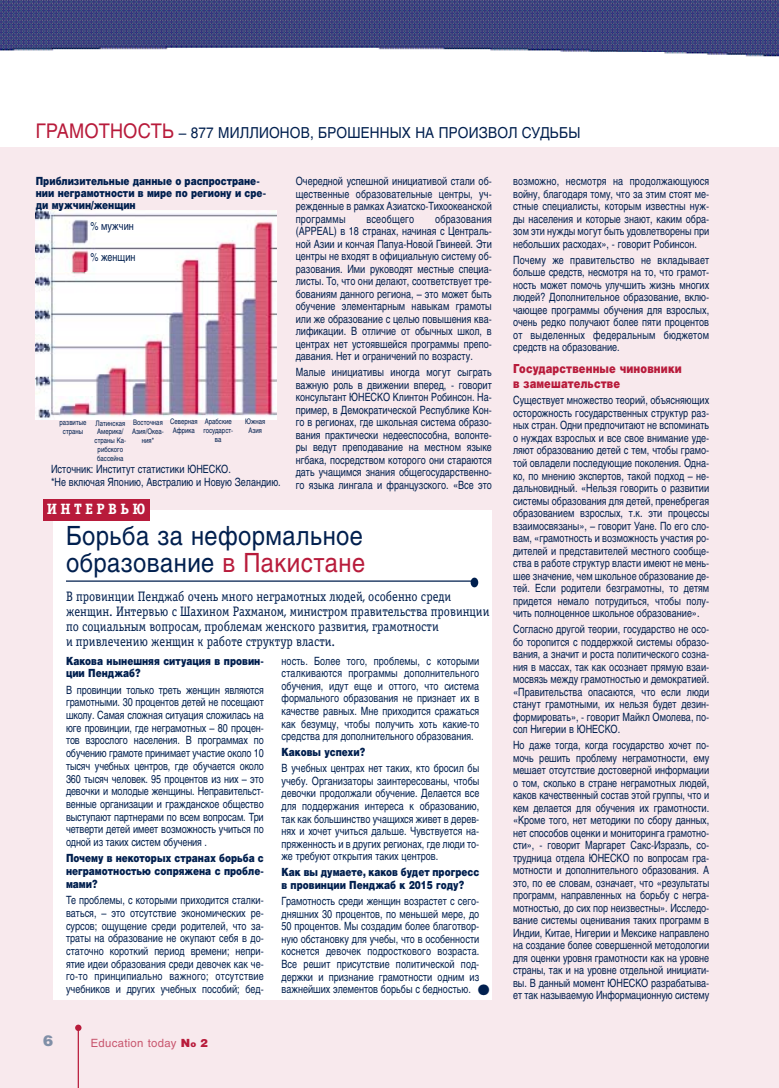
<style>
.page{position:relative;width:779px;height:1088px;background:#fff}
.page>*{position:absolute;margin:0;border:0;box-sizing:border-box;transform-origin:0 0}
.t1{font:26.25px/26.2px "Helios";letter-spacing:.015em;color:#001f4e;scale:.9 1}
.t2{font:15px "Helios";letter-spacing:.01em;color:#001f4e;scale:.9 1}
.t3{font:700 15px "Officina Serif C";letter-spacing:.22em;color:#fff}
.t4{font:900 15px "Helios";color:#808fa7}
.t5{font:15px "Zapf Dingbats";color:#001f4e}
.t6{font:13.75px/15px "Officina Serif C";color:#001f4e;scale:.9 1}
.t7{font:900 12.5px/15px "Helios";letter-spacing:.015em;color:#b81b3b;scale:.8 1}
.t8{font:11.25px/12.5px "Helios";color:#001f4e;text-align:justify;scale:.8 1}
.t9{font:900 11.25px/12.8px "Helios";color:#001f4e;scale:.8 1}
.t10{font:11.25px "Helios";letter-spacing:.03em;color:#c8556d}
.t11{font:11.25px "Helios";letter-spacing:.025em;color:#001f4e;scale:.8 1}
.t12{font:7.5px/8.8px "Helios";color:#001f4e;text-align:center;scale:.8 1}
.s1{font-size:20px;color:#b81b3b}
.s2{color:#b81b3b}
.s3{font-weight:900;color:#b81b3b}
.s4{font-weight:900;font-size:8.75px;color:#b81b3b}
</style>
<div class="page">
<div style="left:0;top:0;width:779px;height:1087px;background:#f8e9ed"></div>
<img style="left:0;top:0;width:779px;height:4px">
<img style="left:0;top:4px;width:779px;height:142px">
<div style="left:75px;top:1024px;width:6px;height:7px;background:#b81b3b;border-radius:50%"></div>
<hr style="left:78px;top:1027px;width:1px;height:60px;background:#b81b3b">
<div style="left:53px;top:510px;width:439px;height:489px;background:#fff"></div>
<hr style="left:66px;top:580px;width:407px;height:1px;background:#001f4e">
<div style="left:43px;top:499px;width:106px;height:22px;background:#b81b3b"></div>
<img style="left:36px;top:211px;width:240px;height:209px">
<div style="left:470px;top:577px;width:8px;height:10px;background:#001f4e;border-radius:50%"></div>
<h2 class="t2" style="left:36px;top:127px;width:606px"><span class="s1">ГРАМОТНОСТЬ</span> – 877 МИЛЛИОНОВ, БРОШЕННЫХ НА ПРОИЗВОЛ СУДЬБЫ</h2>
<p class="t8" style="left:296px;top:176px;width:247px">Очередной успешной инициативой стали об&shy;щественные образовательные центры, уч&shy;режденные в рамках Азиатско-Тихоокеанской программы</p>
<p class="t9" style="left:36px;top:176px;width:289px;line-height:11.9px">Приблизительные данные о распростране&shy;нии неграмотности в мире по региону и сре&shy;ди мужчин/женщин</p>
<p class="t8" style="left:513px;top:176px;width:247px">возможно, несмотря на продолжающуюся войну, благодаря тому, что за этим стоят ме&shy;стные специалисты, которым известны нуж&shy;ды населения и которые знают, каким обра&shy;зом эти нужды могут быть удовлетворены при небольших расходах», - говорит Робинсон.</p>
<p class="t8" style="left:513px;top:255px;width:247px">Почему же правительство не вкладывает больше средств, несмотря на то, что грамот&shy;ность может помочь улучшить жизнь многих людей? Дополнительное образование, вклю&shy;чающее программы обучения для взрослых, очень редко получают более пяти процентов от выделенных федеральным бюджетом средств на образование.</p>
<p class="t7" style="left:513px;top:363px;width:212px">Государственные чиновники в замешательстве</p>
<p class="t8" style="left:513px;top:395px;width:247px">Существует множество теорий, объясняющих осторожность государственных структур раз&shy;ных стран. Одни предпочитают не вспоминать о нуждах взрослых и все свое внимание уде&shy;ляют образованию детей с тем, чтобы грамо&shy;той овладели последующие поколения. Одна&shy;ко, по мнению экспертов, такой подход – не&shy;дальновидный. «Нельзя говорить о развитии системы образования для детей, пренебрегая образованием взрослых, т.к. эти процессы взаимосвязаны», – говорит Уане. По его сло&shy;вам, «грамотность и возможность участия ро&shy;дителей и представителей местного сообще&shy;ства в работе структур власти имеют не мень&shy;шее значение, чем школьное образование де&shy;тей. Если родители безграмотны, то детям придется немало потрудиться, чтобы полу&shy;чить полноценное школьное образование».</p>
<p class="t8" style="left:513px;top:624px;width:247px">Согласно другой теории, государство не осо&shy;бо торопится с поддержкой системы образо&shy;вания, а значит и роста политического созна&shy;ния в массах, так как осознает прямую взаи&shy;мосвязь между грамотностью и демократией. «Правительства опасаются, что если люди станут грамотными, их нельзя будет дезин&shy;формировать», - говорит Майкл Омолева, по&shy;сол Нигерии в ЮНЕСКО.</p>
<p class="t8" style="left:513px;top:740px;width:247px">Но даже тогда, когда государство хочет по&shy;мочь решить проблему неграмотности, ему мешает отсутствие достоверной информации о том, сколько в стране неграмотных людей, каков качественный состав этой группы, что и кем делается для обучения их грамотности. «Кроме того, нет методики по сбору данных, нет способов оценки и мониторинга грамотно&shy;сти», - говорит Маргарет Сакс-Израэль, со&shy;трудница отдела ЮНЕСКО по вопросам гра&shy;мотности и дополнительного образования. А это, по ее словам, означает, что «результаты программ, направленных на борьбу с негра&shy;мотностью, до сих пор неизвестны». Исследо&shy;вание системы оценивания таких программ в Индии, Китае, Нигерии и Мексике направлено на создание более совершенной методологии для оценки уровня грамотности как на уровне страны, так и на уровне отдельной инициати&shy;вы. В данный момент ЮНЕСКО разрабатыва&shy;ет так называемую Информационную систему</p>
<p class="t8" style="left:296px;top:213px;width:247px;text-indent:139px">образования (APPEAL) в 18 странах, начиная с Централь&shy;ной Азии и кончая Папуа-Новой Гвинеей. Эти центры не входят в официальную систему об&shy;разования. Ими руководят местные специа&shy;листы. То, что они делают, соответствует тре&shy;бованиям данного региона, – это может быть обучение элементарным навыкам грамоты или же образование с целью повышения ква&shy;лификации. В отличие от обычных школ, в центрах нет устоявшейся программы препо&shy;давания. Нет и ограничений по возрасту.</p>
<p class="t8" style="left:296px;top:367px;width:247px">Малые инициативы иногда могут сыграть важную роль в движении вперед, - говорит консультант ЮНЕСКО Клинтон Робинсон. На&shy;пример, в Демократической Республике Кон&shy;го в регионах, где школьная система образо&shy;вания практически недееспособна, волонте&shy;ры ведут преподавание на местном языке нгбака, посредством которого они стараются дать учащимся знания общегосударственно&shy;го языка лингала и французского. «Все это</p>
<h1 class="t1" style="left:66px;top:525px;width:334px">Борьба за неформальное образование <span class="s2">в Пакистане</span></h1>
<p class="t6" style="left:66px;top:590px;width:472px">В провинции Пенджаб очень много неграмотных людей, особенно среди женщин. Интервью с Шахином Рахманом, министром правительства провинции по социальным вопросам, проблемам женского развития, грамотности<br>и привлечению женщин к работе структур власти.</p>
<p class="t9" style="left:66px;top:655px;width:249px">Какова нынешняя ситуация в провин&shy;ции Пенджаб?</p>
<p class="t8" style="left:66px;top:684px;width:249px">В провинции только треть женщин являются грамотными. 30 процентов детей не посещают школу. Самая сложная ситуация сложилась на юге провинции, где неграмотных – 80 процен&shy;тов взрослого населения. В программах по обучению грамоте принимает участие около 10 тысяч учебных центров, где обучается около 360 тысяч человек. 95 процентов из них – это девочки и молодые женщины. Неправительст&shy;венные организации и гражданское общество выступают партнерами по всем вопросам. Три четверти детей имеет возможность учиться по одной из таких систем обучения .</p>
<p class="t9" style="left:66px;top:853px;width:249px;text-align:justify">Почему в некоторых странах борьба с неграмотностью сопряжена с пробле&shy;мами?</p>
<p class="t8" style="left:66px;top:894px;width:249px">Те проблемы, с которыми приходится сталки&shy;ваться, – это отсутствие экономических ре&shy;сурсов; ощущение среди родителей, что за&shy;траты на образование не окупают себя в до&shy;статочно короткий период времени; непри&shy;ятие идеи образования среди девочек как че&shy;го-то принципиально важного; отсутствие учебников и других учебных пособий; бед-</p>
<p class="t11" style="left:366px;top:214px;width:61px">всеобщего</p>
<p class="t8" style="left:90px;top:221px;width:56px">% мужчин</p>
<p class="t8" style="left:90px;top:252px;width:58px">% женщин</p>
<p class="t12" style="left:60px;top:418px;width:35px">развитые страны</p>
<p class="t12" style="left:95px;top:419px;width:41px">Латинская<br>Америка/ страны Ка&shy;рибского бассейна</p>
<p class="t12" style="left:132px;top:418px;width:41px">Восточная<br>Азия/Океа&shy;ния*</p>
<p class="t12" style="left:170px;top:418px;width:36px">Северная<br>Африка</p>
<p class="t12" style="left:203px;top:418px;width:39px">Арабские государст&shy;ва</p>
<p class="t12" style="left:245px;top:418px;width:27px">Южная<br>Азия</p>
<p class="t8" style="left:51px;top:464px;width:289px">Источник: Институт статистики ЮНЕСКО.<br>*Не включая Японию, Австралию и Новую Зеландию.</p>
<h2 class="t3" style="left:47px;top:503px;width:100px">ИНТЕРВЬЮ</h2>
<p class="t8" style="left:281px;top:655px;width:249px">ность. Более того, проблемы, с которыми сталкиваются программы дополнительного обучения, идут еще и оттого, что система формального образования не признает их в качестве равных. Мне приходится сражаться как безумцу, чтобы получить хоть какие-то средства для дополнительного образования.</p>
<p class="t9" style="left:281px;top:747px;width:106px">Каковы успехи?</p>
<p class="t8" style="left:281px;top:763px;width:249px">В учебных центрах нет таких, кто бросил бы учебу. Организаторы заинтересованы, чтобы девочки продолжали обучение. Делается все для поддержания интереса к образованию, так как большинство учащихся живет в дерев&shy;нях и хочет учиться дальше. Чувствуется на&shy;пряженность и в других регионах, где люди то&shy;же требуют открытия таких центров.</p>
<p class="t9" style="left:281px;top:867px;width:249px">Как вы думаете, каков будет прогресс в провинции Пенджаб к 2015 году?</p>
<p class="t8" style="left:281px;top:895px;width:249px">Грамотность среди женщин возрастет с сего&shy;дняшних 30 процентов, по меньшей мере, до 50 процентов. Мы создадим более благотвор&shy;ную обстановку для учебы, что в особенности коснется девочек подросткового возраста.<br>Все решит присутствие политической под&shy;держки и признание грамотности одним из важнейших элементов борьбы с бедностью.</p>
<h2 class="t5" style="left:478px;top:982px;width:13px">●</h2>
<h2 class="t4" style="left:43px;top:1034px;width:12px">6</h2>
<p class="t10" style="left:91px;top:1038px;width:118px">Education today <span class="s3">N</span><span class="s4">o</span> <span class="s3">2</span></p>
</div>
